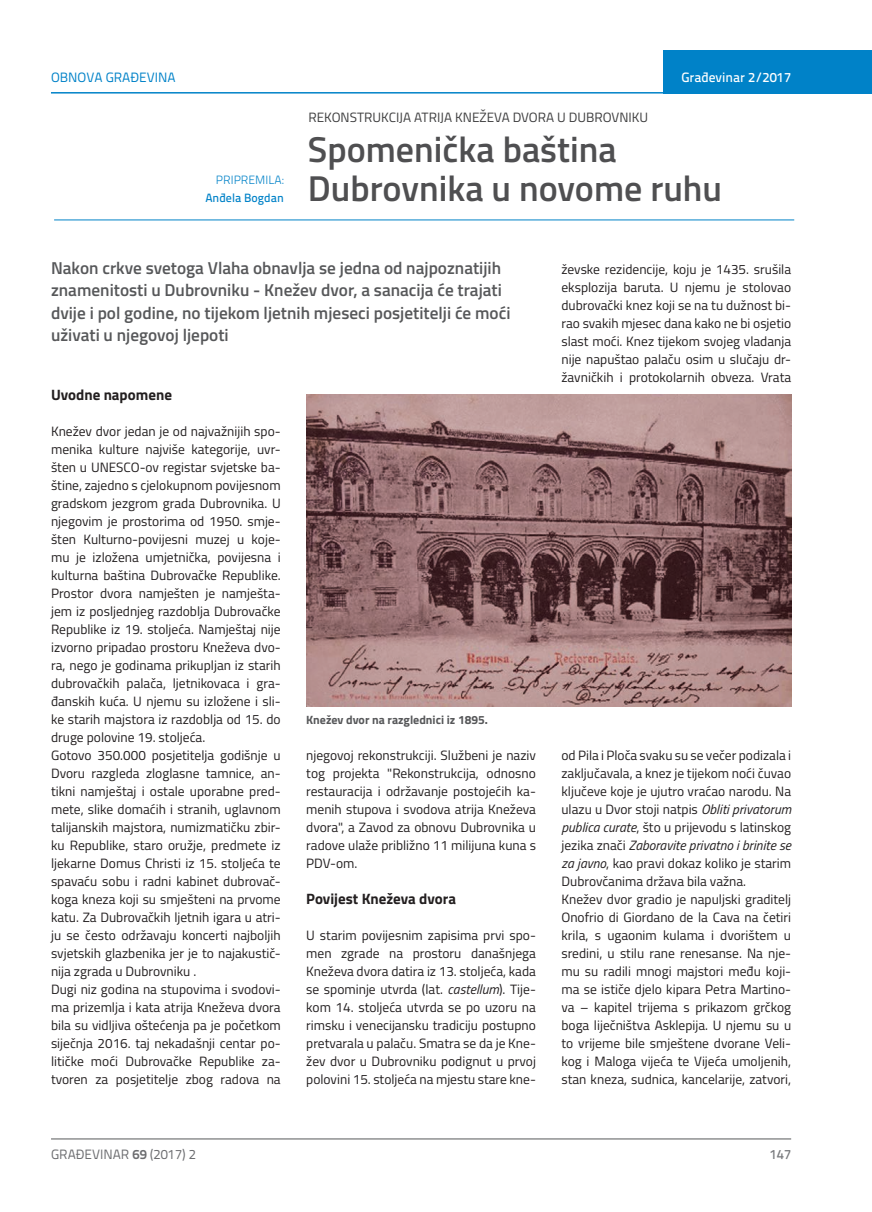
<style>
.page{position:relative;width:872px;height:1212px;background:#fff}
.page>*{position:absolute;margin:0;border:0;box-sizing:border-box;transform-origin:0 0}
.t1{font:600 36px/39px "Titillium";color:#4f4f51}
.t2{font:600 17.25px/22.5px "Titillium";color:#57585a}
.t3{font:700 15px "Titillium";color:#231f20}
.t4{font:13.5px/18px "Titillium";color:#231f20;text-align:justify}
.t5{font:13.5px "Titillium";color:#3e3e3f}
.t6{font:13.5px "Titillium Text 22 L";color:#6c6d70}
.t7{font:500 13.5px "Titillium Text 22 L";color:#fff}
.t8{font:13.5px "Titillium Text 22 L";color:#0082c8}
.t9{font:500 13.5px "Titillium Text 22 L";color:#787a7d}
.t10{font:700 12px "Titillium";color:#57585a}
.t11{font:500 12px "Titillium Text 22 L";color:#0082c8}
.t12{font:300 12px "Titillium Text 22 L";color:#0082c8}
.s1{font-style:italic}
.s2{font-weight:700}
</style>
<div class="page">
<hr style="left:51px;top:1139px;width:740px;height:1px;background:#57585a">
<div style="left:663px;top:50px;width:209px;height:44px;background:#0082c8"></div>
<hr style="left:51px;top:92px;width:821px;height:2px;background:#0082c8">
<hr style="left:54px;top:220px;width:740px;height:1px;background:#0082c8">
<img style="left:306px;top:394px;width:485px;height:312px">
<p class="t8" style="left:51px;top:68px;width:126px">OBNOVA GRAĐEVINA</p>
<p class="t7" style="left:681px;top:67px;width:111px">Građevinar 2/2017</p>
<p class="t5" style="left:308px;top:107px;width:341px">REKONSTRUKCIJA ATRIJA KNEŽEVA DVORA U DUBROVNIKU</p>
<p class="t12" style="left:216px;top:171px;width:69px">PRIPREMILA:</p>
<p class="t11" style="left:205px;top:188px;width:80px">Anđela Bogdan</p>
<h1 class="t1" style="left:308px;top:128px;width:416px">Spomenička baština<br>Dubrovnika u novome ruhu</h1>
<p class="t2" style="left:51px;top:255px;width:461px">Nakon crkve svetoga Vlaha obnavlja se jedna od najpoznatijih znamenitosti u Dubrovniku - Knežev dvor, a sanacija će trajati dvije i pol godine, no tijekom ljetnih mjeseci posjetitelji će moći uživati u njegovoj ljepoti</p>
<p class="t3" style="left:51px;top:383px;width:122px">Uvodne napomene</p>
<p class="t4" style="left:51px;top:421px;width:231px;text-align:left">Knežev dvor jedan je od najvažnijih spo&shy;menika kulture najviše kategorije, uvr&shy;šten u UNESCO-ov registar svjetske ba&shy;štine, zajedno s cjelokupnom povijesnom gradskom jezgrom grada Dubrovnika. U njegovim je prostorima od 1950. smje&shy;šten Kulturno-povijesni muzej u koje&shy;mu je izložena umjetnička, povijesna i kulturna baština Dubrovačke Republike.<br>Prostor dvora namješten je namješta&shy;jem iz posljednjeg razdoblja Dubrovačke Republike iz 19. stoljeća. Namještaj nije izvorno pripadao prostoru Kneževa dvo&shy;ra, nego je godinama prikupljan iz starih dubrovačkih palača, ljetnikovaca i gra&shy;đanskih kuća. U njemu su izložene i sli&shy;ke starih majstora iz razdoblja od 15. do druge polovine 19. stoljeća.<br>Gotovo 350.000 posjetitelja godišnje u Dvoru razgleda zloglasne tamnice, an&shy;tikni namještaj i ostale uporabne pred&shy;mete, slike domaćih i stranih, uglavnom talijanskih majstora, numizmatičku zbir&shy;ku Republike, staro oružje, predmete iz ljekarne Domus Christi iz 15. stoljeća te spavaću sobu i radni kabinet dubrovač&shy;koga kneza koji su smješteni na prvome katu. Za Dubrovačkih ljetnih igara u atri&shy;ju se često održavaju koncerti najboljih svjetskih glazbenika jer je to najakustič&shy;nija zgrada u Dubrovniku .<br>Dugi niz godina na stupovima i svodovi&shy;ma prizemlja i kata atrija Kneževa dvora bila su vidljiva oštećenja pa je početkom siječnja 2016. taj nekadašnji centar po&shy;litičke moći Dubrovačke Republike za&shy;tvoren za posjetitelje zbog radova na</p>
<p class="t10" style="left:306px;top:711px;width:183px">Knežev dvor na razglednici iz 1895.</p>
<p class="t4" style="left:306px;top:746px;width:231px">njegovoj rekonstrukciji. Službeni je naziv tog projekta "Rekonstrukcija, odnosno restauracija i održavanje postojećih ka&shy;menih stupova i svodova atrija Kneževa dvora", a Zavod za obnovu Dubrovnika u radove ulaže približno 11 milijuna kuna s PDV-om.</p>
<p class="t3" style="left:306px;top:887px;width:151px">Povijest Kneževa dvora</p>
<p class="t4" style="left:306px;top:926px;width:231px">U starim povijesnim zapisima prvi spo&shy;men zgrade na prostoru današnjega Kneževa dvora datira iz 13. stoljeća, kada se spominje utvrda (lat. <span class="s1">castellum</span>). Tije&shy;kom 14. stoljeća utvrda se po uzoru na rimsku i venecijansku tradiciju postupno pretvarala u palaču. Smatra se da je Kne&shy;žev dvor u Dubrovniku podignut u prvoj polovini 15. stoljeća na mjestu stare kne-</p>
<p class="t4" style="left:561px;top:259px;width:231px">ževske rezidencije, koju je 1435. srušila eksplozija baruta. U njemu je stolovao dubrovački knez koji se na tu dužnost bi&shy;rao svakih mjesec dana kako ne bi osjetio slast moći. Knez tijekom svojeg vladanja nije napuštao palaču osim u slučaju dr&shy;žavničkih i protokolarnih obveza. Vrata</p>
<p class="t4" style="left:561px;top:746px;width:231px;text-align:left">od Pila i Ploča svaku su se večer podizala i zaključavala, a knez je tijekom noći čuvao ključeve koje je ujutro vraćao narodu. Na ulazu u Dvor stoji natpis <span class="s1">Obliti privatorum publica curate</span>, što u prijevodu s latinskog jezika znači <span class="s1">Zaboravite privatno i brinite se za javno</span>, kao pravi dokaz koliko je starim Dubrovčanima država bila važna.<br>Knežev dvor gradio je napuljski graditelj Onofrio di Giordano de la Cava na četiri krila, s ugaonim kulama i dvorištem u sredini, u stilu rane renesanse. Na nje&shy;mu su radili mnogi majstori među koji&shy;ma se ističe djelo kipara Petra Martino&shy;va – kapitel trijema s prikazom grčkog boga liječništva Asklepija. U njemu su u to vrijeme bile smještene dvorane Veli&shy;kog i Maloga vijeća te Vijeća umoljenih, stan kneza, sudnica, kancelarije, zatvori,</p>
<p class="t6" style="left:51px;top:1144px;width:146px">GRAĐEVINAR <span class="s2">69</span> (2017) 2</p>
<p class="t9" style="left:769px;top:1144px;width:23px">147</p>
</div>
